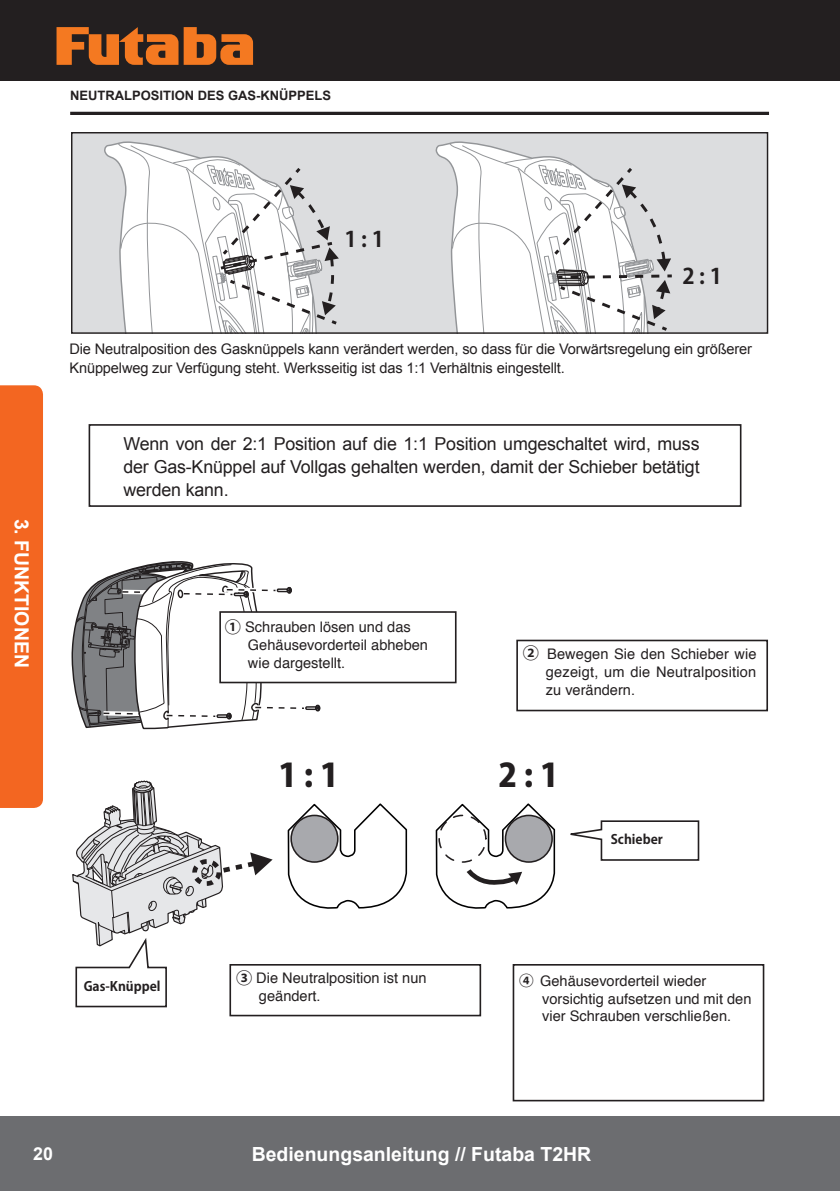
<style>
.page{position:relative;width:840px;height:1191px;background:#fff}
.page>*{position:absolute;margin:0;border:0;box-sizing:border-box;transform-origin:0 0}
.t1{font:800 32.2px "Koz Go Pr 6 N";color:#231f20}
.t2{font:700 21.4px "Koz Go Pr 6 N";color:#231f20}
.t3{font:700 19.4px "Arial";color:#fff}
.t4{font:17.8px/22.6px "Arial";letter-spacing:-.01em;color:#231f20;text-align:justify}
.t5{font:700 17.8px "Arial";color:#fff}
.t6{font:14.6px/18.2px "Helvetica";color:#231f20}
.t7{font:14.6px/19.4px "Arial";letter-spacing:-.01em;color:#231f20}
.t8{font:700 13px "Arial";color:#231f20}
.t9{font:700 13px "Koz Go Pr 6 N";color:#231f20}
.s1{font-family:"Koz Go Pr 6 N";font-weight:700;font-size:16.2px}
.s2{font-family:"Koz Go Pr 6 N";font-weight:700}
</style>
<div class="page">
<div style="left:0;top:1116px;width:839px;height:75px;background:#6c6d70"></div>
<div style="left:0;top:385px;width:43px;height:423px;background:#f36621"></div>
<div style="left:0;top:0;width:839px;height:81px;background:#231f20"></div>
<svg style="left:56px;top:27px;width:197px;height:38px"></svg>
<div style="left:72px;top:133px;width:695px;height:200px;background:#dcdddf"></div>
<svg style="left:435px;top:141px;width:39px;height:22px"></svg>
<svg style="left:104px;top:141px;width:38px;height:22px"></svg>
<svg style="left:118px;top:143px;width:221px;height:189px"></svg>
<svg style="left:449px;top:143px;width:222px;height:189px"></svg>
<div style="left:71px;top:132px;width:696px;height:202px;border:1px solid #231f20"></div>
<svg style="left:287px;top:803px;width:120px;height:106px"></svg>
<div style="left:291px;top:815px;width:46px;height:47px;background:#a8a9ad;border-radius:50%"></div>
<div style="left:290px;top:814px;width:48px;height:48px;border:2px solid #231f20;border-radius:50%"></div>
<svg style="left:72px;top:780px;width:200px;height:228px"></svg>
<svg style="left:435px;top:803px;width:264px;height:106px"></svg>
<svg style="left:71px;top:561px;width:250px;height:169px"></svg>
<div style="left:219px;top:611px;width:237px;height:72px;background:#fff;border:2px solid #231f20"></div>
<div style="left:516px;top:639px;width:251px;height:72px;background:#fff;border:2px solid #231f20"></div>
<div style="left:229px;top:964px;width:252px;height:52px;background:#fff;border:2px solid #231f20"></div>
<div style="left:512px;top:964px;width:252px;height:137px;background:#fff;border:2px solid #231f20"></div>
<div style="left:88px;top:424px;width:653px;height:83px;border:2px solid #231f20"></div>
<hr style="left:70px;top:112px;width:698px;height:3px;background:#231f20">
<p class="t8" style="left:70px;top:87px;width:262px">NEUTRALPOSITION DES GAS-KNÜPPELS</p>
<h2 class="t2" style="left:344px;top:227px;width:41px">1 : 1</h2>
<h2 class="t2" style="left:682px;top:264px;width:41px">2 : 1</h2>
<p class="t7" style="left:69px;top:339px;width:683px">Die Neutralposition des Gasknüppels kann verändert werden, so dass für die Vorwärtsregelung ein größerer<br>Knüppelweg zur Verfügung steht. Werksseitig ist das 1:1 Verhältnis eingestellt.</p>
<h3 class="t3" style="left:34px;top:518px;width:151px;rotate:90deg">3. FUNKTIONEN</h3>
<p class="t4" style="left:123px;top:433px;width:577px">Wenn von der 2:1 Position auf die 1:1 Position umgeschaltet wird, muss der Gas-Knüppel auf Vollgas gehalten werden, damit der Schieber betätigt werden kann.</p>
<p class="t6" style="left:248px;top:618px;width:181px;text-indent:-23px"><span class="s1">①</span> Schrauben lösen und das<br>Gehäusevorderteil abheben wie dargestellt.</p>
<p class="t6" style="left:545px;top:645px;width:212px;text-align:justify;text-indent:-23px"><span class="s1">②</span> Bewegen Sie den Schieber wie gezeigt, um die Neutralposition zu verändern.</p>
<p class="t9" style="left:84px;top:979px;width:78px">Gas-Knüppel</p>
<h1 class="t1" style="left:278px;top:757px;width:62px">1 : 1</h1>
<h1 class="t1" style="left:498px;top:757px;width:62px">2 : 1</h1>
<p class="t9" style="left:610px;top:832px;width:53px">Schieber</p>
<p class="t6" style="left:259px;top:969px;width:169px;text-indent:-23px"><span class="s1">③</span> Die Neutralposition ist nun geändert.</p>
<p class="t6" style="left:542px;top:972px;width:211px;text-indent:-23px"><span class="s2">④</span> Gehäusevorderteil wieder vorsichtig aufsetzen und mit den vier Schrauben verschließen.</p>
<p class="t5" style="left:33px;top:1141px;width:21px">20</p>
<h3 class="t3" style="left:251px;top:1141px;width:341px">Bedienungsanleitung // Futaba T2HR</h3>
</div>
